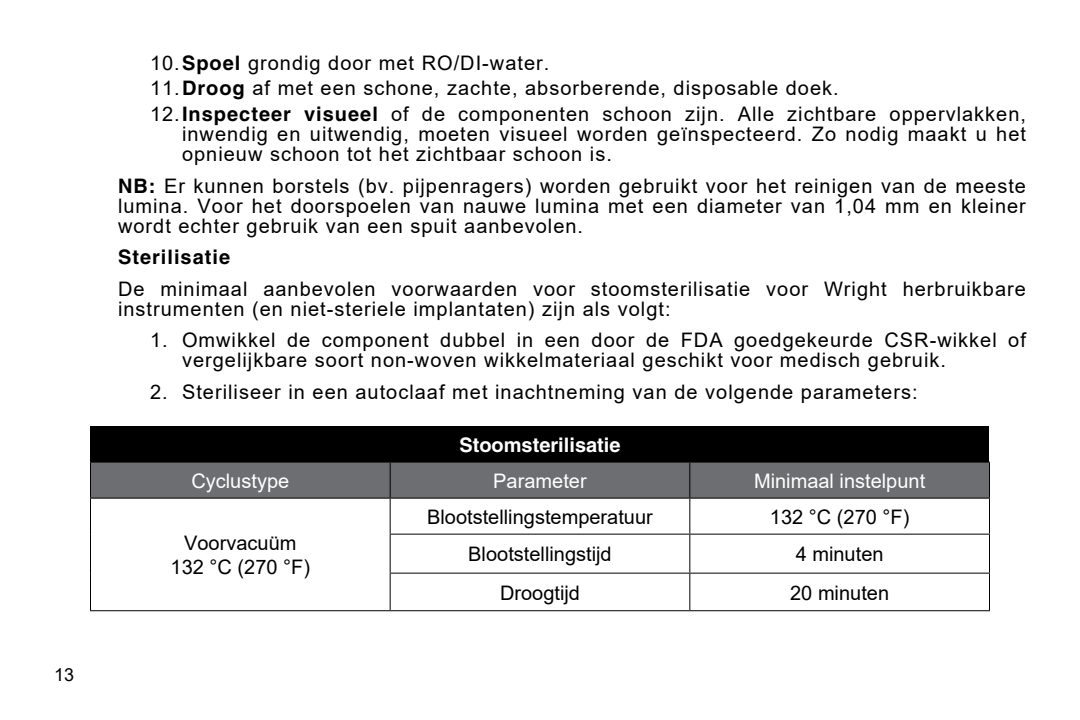
<style>
.page{position:relative;width:1080px;height:720px;background:#fff}
.page>*{position:absolute;margin:0;border:0;box-sizing:border-box;transform-origin:0 0}
.t1{font:20px/20px "Arial";letter-spacing:.05em;color:#000}
.t2{font:20px/24px "Arial";color:#000;text-align:center}
.t3{font:20px "Arial";color:#fff}
.t4{font:700 20px "Helvetica";color:#fff}
.t5{font:700 20px "Helvetica";letter-spacing:.05em;color:#000}
.t6{font:18px "Arial";color:#000}
.s1{font-family:"Helvetica";font-weight:700}
</style>
<div class="page">
<div style="left:90px;top:426px;width:900px;height:36px;background:#000"></div>
<div style="left:91px;top:463px;width:898px;height:34px;background:#6d6e71"></div>
<hr style="left:90px;top:461px;width:300px;height:2px;background:#000">
<hr style="left:390px;top:461px;width:300px;height:2px;background:#000">
<hr style="left:690px;top:461px;width:300px;height:2px;background:#000">
<hr style="left:90px;top:463px;width:1px;height:35px;background:#000">
<hr style="left:389px;top:463px;width:2px;height:35px;background:#000">
<hr style="left:689px;top:463px;width:2px;height:35px;background:#000">
<hr style="left:989px;top:463px;width:1px;height:35px;background:#000">
<hr style="left:90px;top:497px;width:300px;height:2px;background:#000">
<hr style="left:90px;top:499px;width:1px;height:35px;background:#000">
<hr style="left:90px;top:534px;width:1px;height:39px;background:#000">
<hr style="left:90px;top:573px;width:1px;height:37px;background:#000">
<hr style="left:90px;top:610px;width:300px;height:1px;background:#000">
<hr style="left:390px;top:497px;width:300px;height:2px;background:#000">
<hr style="left:389px;top:499px;width:2px;height:35px;background:#000">
<hr style="left:690px;top:497px;width:300px;height:2px;background:#000">
<hr style="left:689px;top:499px;width:2px;height:35px;background:#000">
<hr style="left:989px;top:499px;width:1px;height:35px;background:#000">
<hr style="left:390px;top:533px;width:300px;height:2px;background:#000">
<hr style="left:389px;top:535px;width:2px;height:38px;background:#000">
<hr style="left:690px;top:533px;width:300px;height:2px;background:#000">
<hr style="left:689px;top:535px;width:2px;height:38px;background:#000">
<hr style="left:989px;top:535px;width:1px;height:38px;background:#000">
<hr style="left:390px;top:572px;width:300px;height:2px;background:#000">
<hr style="left:389px;top:574px;width:2px;height:36px;background:#000">
<hr style="left:690px;top:572px;width:300px;height:2px;background:#000">
<hr style="left:689px;top:574px;width:2px;height:36px;background:#000">
<hr style="left:989px;top:574px;width:1px;height:36px;background:#000">
<hr style="left:390px;top:610px;width:300px;height:1px;background:#000">
<hr style="left:690px;top:610px;width:300px;height:1px;background:#000">
<p class="t6" style="left:54px;top:662px;width:22px">13</p>
<p class="t1" style="left:150px;top:50px;width:878px;line-height:25.6px">10.<span class="s1">Spoel</span> grondig door met RO/DI-water.<br>11.<span class="s1">Droog</span> af met een schone, zachte, absorberende, disposable doek.<br>12.<span class="s1">Inspecteer visueel</span> of de componenten schoon zijn. Alle zichtbare oppervlakken,</p>
<p class="t1" style="left:182px;top:124px;width:846px">inwendig en uitwendig, moeten visueel worden geïnspecteerd. Zo nodig maakt u het opnieuw schoon tot het zichtbaar schoon is.</p>
<p class="t1" style="left:118px;top:175px;width:910px;text-align:justify"><span class="s1">NB:</span> Er kunnen borstels (bv. pijpenragers) worden gebruikt voor het reinigen van de meeste lumina. Voor het doorspoelen van nauwe lumina met een diameter van 1,04 mm en kleiner wordt echter gebruik van een spuit aanbevolen.</p>
<p class="t5" style="left:118px;top:245px;width:114px">Sterilisatie</p>
<p class="t1" style="left:118px;top:278px;width:909px">De minimaal aanbevolen voorwaarden voor stoomsterilisatie voor Wright herbruikbare instrumenten (en niet-steriele implantaten) zijn als volgt:</p>
<p class="t1" style="left:182px;top:330px;width:845px;text-indent:-32px">1. Omwikkel de component dubbel in een door de FDA goedgekeurde CSR-wikkel of vergelijkbare soort non-woven wikkelmateriaal geschikt voor medisch gebruik.</p>
<p class="t1" style="left:150px;top:381px;width:769px">2. Steriliseer in een autoclaaf met inachtneming van de volgende parameters:</p>
<p class="t4" style="left:459px;top:432px;width:163px">Stoomsterilisatie</p>
<p class="t3" style="left:191px;top:467px;width:99px">Cyclustype</p>
<p class="t3" style="left:493px;top:467px;width:95px">Parameter</p>
<p class="t3" style="left:754px;top:467px;width:173px">Minimaal instelpunt</p>
<p class="t2" style="left:171px;top:531px;width:141px">Voorvacuüm<br>132 °C (270 °F)</p>
<p class="t2" style="left:427px;top:505px;width:227px">Blootstellingstemperatuur</p>
<p class="t1" style="left:770px;top:507px;width:141px">132 °C (270 °F)</p>
<p class="t2" style="left:468px;top:542px;width:145px">Blootstellingstijd</p>
<p class="t2" style="left:796px;top:542px;width:89px">4 minuten</p>
<p class="t2" style="left:500px;top:581px;width:82px">Droogtijd</p>
<p class="t2" style="left:790px;top:581px;width:100px">20 minuten</p>
</div>
